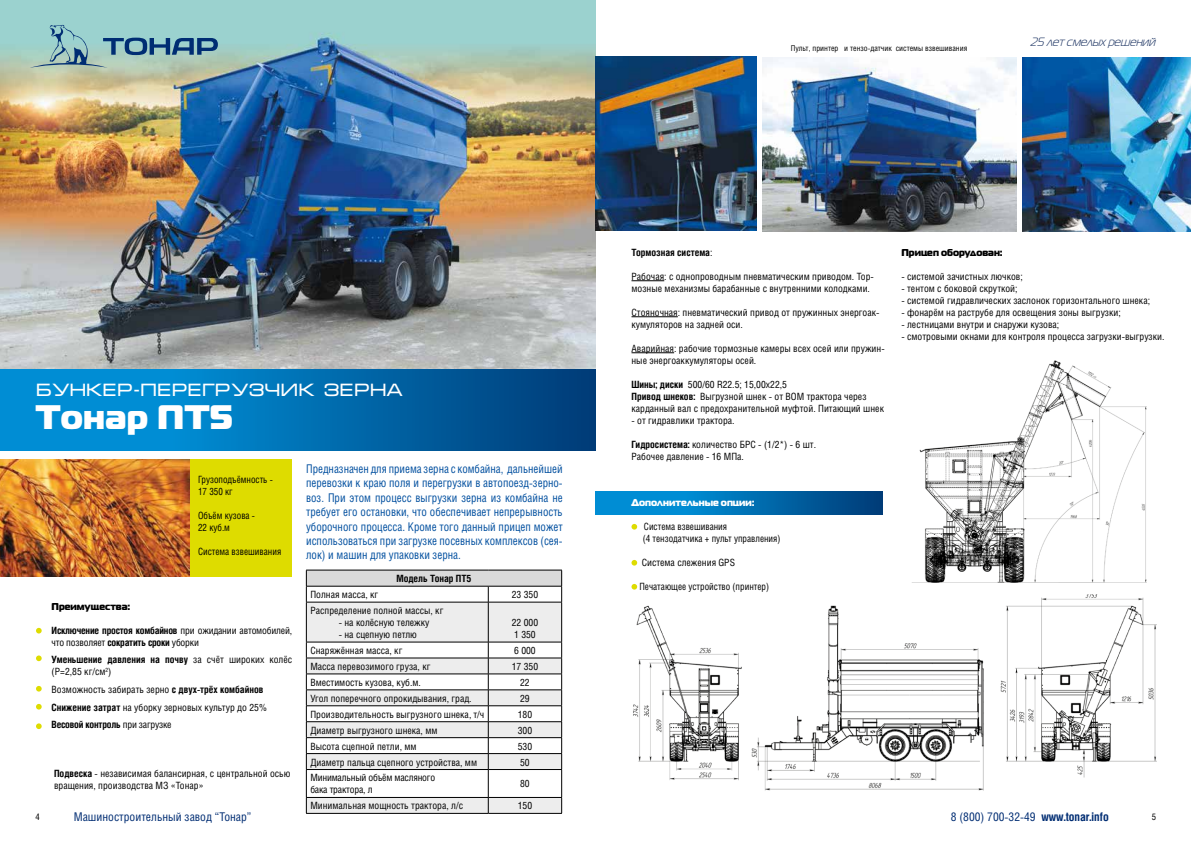
<style>
.page{position:relative;width:1191px;height:842px;background:#fff}
.page>*{position:absolute;margin:0;border:0;box-sizing:border-box;transform-origin:0 0}
.t1{font:34px "Magistral Black C";letter-spacing:.02em;color:#fff}
.t2{font:18px "Micra C";color:#fff}
.t3{font:12px/14.4px "Helios Cond";color:#004f9f;text-align:justify;scale:.94 1}
.t4{font:12px "Helios Cond";color:#002d73}
.t5{font:italic 12px "Magistral C";color:#1f3664}
.t6{font:10px/12px "Helios Cond";color:#000}
.t7{font:10px/12px "Helios Cond";color:#000;scale:.94 1}
.t8{font:10px/12px "Helios Cond";letter-spacing:-.02em;color:#000}
.t9{font:700 10px "Helios Cond";color:#000}
.t10{font:10px "Magistral Black C";color:#000;scale:.94 1}
.t11{font:10px "Magistral Black C";color:#fff;scale:.94 1}
.t12{font:9px "Helios Cond";color:#000}
.t13{font:8px "Helios Cond";color:#000}
.s1{font-weight:400}
.s2{font-weight:700}
</style>
<div class="page">
<img style="left:0;top:0;width:595px;height:369px">
<img style="left:633px;top:594px;width:523px;height:197px">
<svg style="left:0;top:369px;width:595px;height:81px;background:#006fb1"></svg>
<div style="left:306px;top:570px;width:255px;height:16px;background:#dadada"></div>
<svg style="left:307px;top:587px;width:254px;height:15px"></svg>
<svg style="left:307px;top:603px;width:254px;height:210px;fill:#ededed"></svg>
<hr style="left:306px;top:570px;width:182px;height:1px;background:#000">
<hr style="left:488px;top:570px;width:74px;height:1px;background:#000">
<hr style="left:306px;top:586px;width:182px;height:1px;background:#000">
<svg style="left:306px;top:570px;width:1px;height:32px"></svg>
<hr style="left:488px;top:586px;width:74px;height:1px;background:#000">
<svg style="left:488px;top:586px;width:1px;height:16px"></svg>
<svg style="left:561px;top:570px;width:1px;height:32px"></svg>
<hr style="left:306px;top:602px;width:182px;height:1px;background:#000">
<hr style="left:306px;top:602px;width:1px;height:40px;background:#000">
<hr style="left:488px;top:602px;width:74px;height:1px;background:#000">
<hr style="left:488px;top:602px;width:1px;height:40px;background:#000">
<hr style="left:561px;top:602px;width:1px;height:40px;background:#000">
<hr style="left:306px;top:642px;width:182px;height:1px;background:#000">
<hr style="left:488px;top:642px;width:74px;height:1px;background:#000">
<hr style="left:306px;top:658px;width:182px;height:1px;background:#000">
<hr style="left:488px;top:658px;width:74px;height:1px;background:#000">
<hr style="left:306px;top:674px;width:182px;height:1px;background:#000">
<hr style="left:488px;top:674px;width:74px;height:1px;background:#000">
<hr style="left:306px;top:690px;width:182px;height:1px;background:#000">
<hr style="left:488px;top:690px;width:74px;height:1px;background:#000">
<hr style="left:306px;top:705px;width:182px;height:1px;background:#000">
<hr style="left:488px;top:705px;width:74px;height:1px;background:#000">
<hr style="left:306px;top:721px;width:182px;height:1px;background:#000">
<hr style="left:488px;top:721px;width:74px;height:1px;background:#000">
<hr style="left:306px;top:737px;width:182px;height:1px;background:#000">
<hr style="left:488px;top:737px;width:74px;height:1px;background:#000">
<hr style="left:306px;top:753px;width:182px;height:1px;background:#000">
<hr style="left:488px;top:753px;width:74px;height:1px;background:#000">
<hr style="left:306px;top:769px;width:182px;height:1px;background:#000">
<hr style="left:488px;top:769px;width:74px;height:1px;background:#000">
<hr style="left:306px;top:797px;width:182px;height:1px;background:#000">
<svg style="left:306px;top:642px;width:1px;height:171px"></svg>
<hr style="left:488px;top:797px;width:74px;height:1px;background:#000">
<svg style="left:488px;top:642px;width:1px;height:171px"></svg>
<svg style="left:561px;top:642px;width:1px;height:171px"></svg>
<hr style="left:306px;top:813px;width:182px;height:1px;background:#000">
<hr style="left:488px;top:813px;width:74px;height:1px;background:#000">
<hr style="left:631px;top:280px;width:33px;height:1px;background:#000">
<hr style="left:631px;top:316px;width:47px;height:1px;background:#000">
<hr style="left:631px;top:352px;width:43px;height:1px;background:#000">
<svg style="left:595px;top:491px;width:287px;height:24px;background:#0070b3"></svg>
<svg style="left:631px;top:524px;width:6px;height:6px"></svg>
<svg style="left:631px;top:560px;width:6px;height:6px"></svg>
<svg style="left:631px;top:584px;width:6px;height:6px"></svg>
<svg style="left:36px;top:628px;width:6px;height:5px"></svg>
<svg style="left:36px;top:655px;width:6px;height:6px"></svg>
<svg style="left:36px;top:704px;width:6px;height:5px"></svg>
<svg style="left:36px;top:723px;width:6px;height:6px"></svg>
<svg style="left:36px;top:686px;width:6px;height:5px"></svg>
<img style="left:912px;top:360px;width:234px;height:223px">
<div style="left:0;top:459px;width:292px;height:117px;background:#dedc00"></div>
<img style="left:0;top:459px;width:189px;height:117px">
<img style="left:595px;top:57px;width:161px;height:174px">
<img style="left:1023px;top:57px;width:168px;height:174px">
<img style="left:762px;top:57px;width:254px;height:174px">
<svg style="left:30px;top:25px;width:188px;height:43px;background:#89b4b8"></svg>
<p class="t13" style="left:790px;top:44px;width:178px">Пульт, принтер и тензо-датчик системы взвешивания</p>
<p class="t5" style="left:1029px;top:36px;width:130px">25 летсмелыхрешений</p>
<p class="t9" style="left:631px;top:246px;width:82px">Тормозная система<span class="s1">:</span></p>
<p class="t6" style="left:631px;top:270px;width:244px">Рабочая: с однопроводным пневматическим приводом. Тор&shy;мозные механизмы барабанные с внутренними колодками.</p>
<p class="t6" style="left:631px;top:306px;width:249px">Стояночная: пневматический привод от пружинных энергоак&shy;кумуляторов на задней оси.</p>
<p class="t6" style="left:631px;top:342px;width:255px">Аварийная: рабочие тормозные камеры всех осей или пружин&shy;ные энергоаккумуляторы осей.</p>
<p class="t6" style="left:631px;top:378px;width:254px"><span class="s2">Шины; диски</span> 500/60 R22.5; 15,00х22,5<br><span class="s2">Привод шнеков:</span> Выгрузной шнек - от ВОМ трактора через карданный вал с предохранительной муфтой. Питающий шнек</p>
<p class="t6" style="left:631px;top:414px;width:105px">- от гидравлики трактора.</p>
<p class="t6" style="left:631px;top:438px;width:186px"><span class="s2">Гидросистема:</span> количество БРС - (1/2*) - 6 шт.<br>Рабочее давление - 16 МПа.</p>
<p class="t11" style="left:631px;top:495px;width:133px">Дополнительные опции:</p>
<p class="t7" style="left:643px;top:520px;width:148px">Система взвешивания<br>(4 тензодатчика + пульт управления)</p>
<p class="t6" style="left:641px;top:556px;width:95px">Система слежения GPS</p>
<p class="t7" style="left:639px;top:580px;width:139px">Печатающее устройство (принтер)</p>
<p class="t10" style="left:901px;top:246px;width:109px">Прицеп оборудован:</p>
<p class="t6" style="left:901px;top:270px;width:123px">- системой зачистных лючков;</p>
<p class="t6" style="left:901px;top:282px;width:118px">- тентом с боковой скруткой;</p>
<p class="t6" style="left:901px;top:294px;width:250px">- системой гидравлических заслонок горизонтального шнека;</p>
<p class="t6" style="left:901px;top:306px;width:221px">- фонарём на раструбе для освещения зоны выгрузки;</p>
<p class="t6" style="left:901px;top:318px;width:159px">- лестницами внутри и снаружи кузова;</p>
<p class="t6" style="left:901px;top:330px;width:265px">- смотровыми окнами для контроля процесса загрузки-выгрузки.</p>
<h2 class="t2" style="left:36px;top:382px;width:369px">бункер-перегрузчик зерна</h2>
<h1 class="t1" style="left:36px;top:395px;width:198px">Тонар ПТ5</h1>
<p class="t3" style="left:306px;top:461px;width:274px">Предназначен для приема зерна с комбайна, дальнейшей перевозки к краю поля и перегрузки в автопоезд-зерно&shy;воз. При этом процесс выгрузки зерна из комбайна не требует его остановки, что обеспечивает непрерывность уборочного процесса. Кроме того данный прицеп может использоваться при загрузке посевных комплексов (сея&shy;лок) и машин для упаковки зерна.</p>
<p class="t9" style="left:396px;top:573px;width:77px">Модель Тонар ПТ5</p>
<p class="t6" style="left:310px;top:588px;width:69px">Полная масса, кг</p>
<p class="t6" style="left:512px;top:588px;width:28px">23 350</p>
<p class="t6" style="left:310px;top:604px;width:134px">Распределение полной массы, кг</p>
<p class="t6" style="left:339px;top:616px;width:92px">- на колёсную тележку</p>
<p class="t6" style="left:339px;top:628px;width:80px">- на сцепную петлю</p>
<p class="t7" style="left:198px;top:473px;width:81px">Грузоподъёмность -<br>17 350 кг</p>
<p class="t7" style="left:198px;top:509px;width:62px">Объём кузова -<br>22 куб.м</p>
<p class="t7" style="left:198px;top:545px;width:90px">Система взвешивания</p>
<p class="t10" style="left:52px;top:600px;width:85px">Преимущества:</p>
<p class="t8" style="left:52px;top:624px;width:242px"><span class="s2">Исключение простоя комбайнов</span> при ожидании автомобилей, что позволяет <span class="s2">сократить сроки</span> уборки</p>
<p class="t6" style="left:52px;top:654px;width:242px"><span class="s2">Уменьшение давления на почву</span> за счёт широких колёс (P=2,85 кг/см<sup>2</sup>)</p>
<p class="t6" style="left:52px;top:680px;width:217px;line-height:17.7px">Возможность забирать зерно <span class="s2">с двух-трёх комбайнов<br>Снижение затрат</span> на уборку зерновых культур до 25%<br><span class="s2">Весовой контроль</span> при загрузке</p>
<p class="t6" style="left:512px;top:616px;width:28px">22 000<br>1 350</p>
<p class="t6" style="left:310px;top:644px;width:93px">Снаряжённая масса, кг</p>
<p class="t6" style="left:514px;top:644px;width:23px">6 000</p>
<p class="t6" style="left:310px;top:660px;width:122px">Масса перевозимого груза, кг</p>
<p class="t6" style="left:512px;top:660px;width:28px">17 350</p>
<p class="t6" style="left:310px;top:676px;width:112px">Вместимость кузова, куб.м.</p>
<p class="t6" style="left:520px;top:676px;width:11px">22</p>
<p class="t6" style="left:310px;top:692px;width:163px">Угол поперечного опрокидывания, град.</p>
<p class="t6" style="left:520px;top:692px;width:11px">29</p>
<p class="t6" style="left:310px;top:708px;width:175px">Производительность выгрузного шнека, т/ч</p>
<p class="t6" style="left:518px;top:708px;width:16px">180</p>
<p class="t6" style="left:310px;top:724px;width:129px">Диаметр выгрузного шнека, мм</p>
<p class="t6" style="left:518px;top:724px;width:16px">300</p>
<p class="t6" style="left:310px;top:740px;width:108px">Высота сцепной петли, мм</p>
<p class="t6" style="left:518px;top:740px;width:16px">530</p>
<p class="t6" style="left:310px;top:756px;width:168px">Диаметр пальца сцепного устройства, мм</p>
<p class="t6" style="left:520px;top:756px;width:11px">50</p>
<p class="t8" style="left:310px;top:772px;width:126px">Минимальный объём масляного бака трактора, л</p>
<p class="t6" style="left:520px;top:778px;width:11px">80</p>
<p class="t6" style="left:310px;top:800px;width:154px">Минимальная мощность трактора, л/с</p>
<p class="t6" style="left:518px;top:800px;width:16px">150</p>
<p class="t6" style="left:54px;top:767px;width:238px"><span class="s2">Подвеска</span> - независимая балансирная, с центральной осью вращения, производства МЗ «Тонар»</p>
<p class="t12" style="left:35px;top:811px;width:6px">4</p>
<p class="t4" style="left:74px;top:809px;width:179px">Машиностроительный завод “Тонар”</p>
<p class="t12" style="left:1151px;top:811px;width:6px">5</p>
<p class="t4" style="left:950px;top:809px;width:159px">8 (800) 700-32-49 <span class="s2">www.tonar.info</span></p>
</div>
